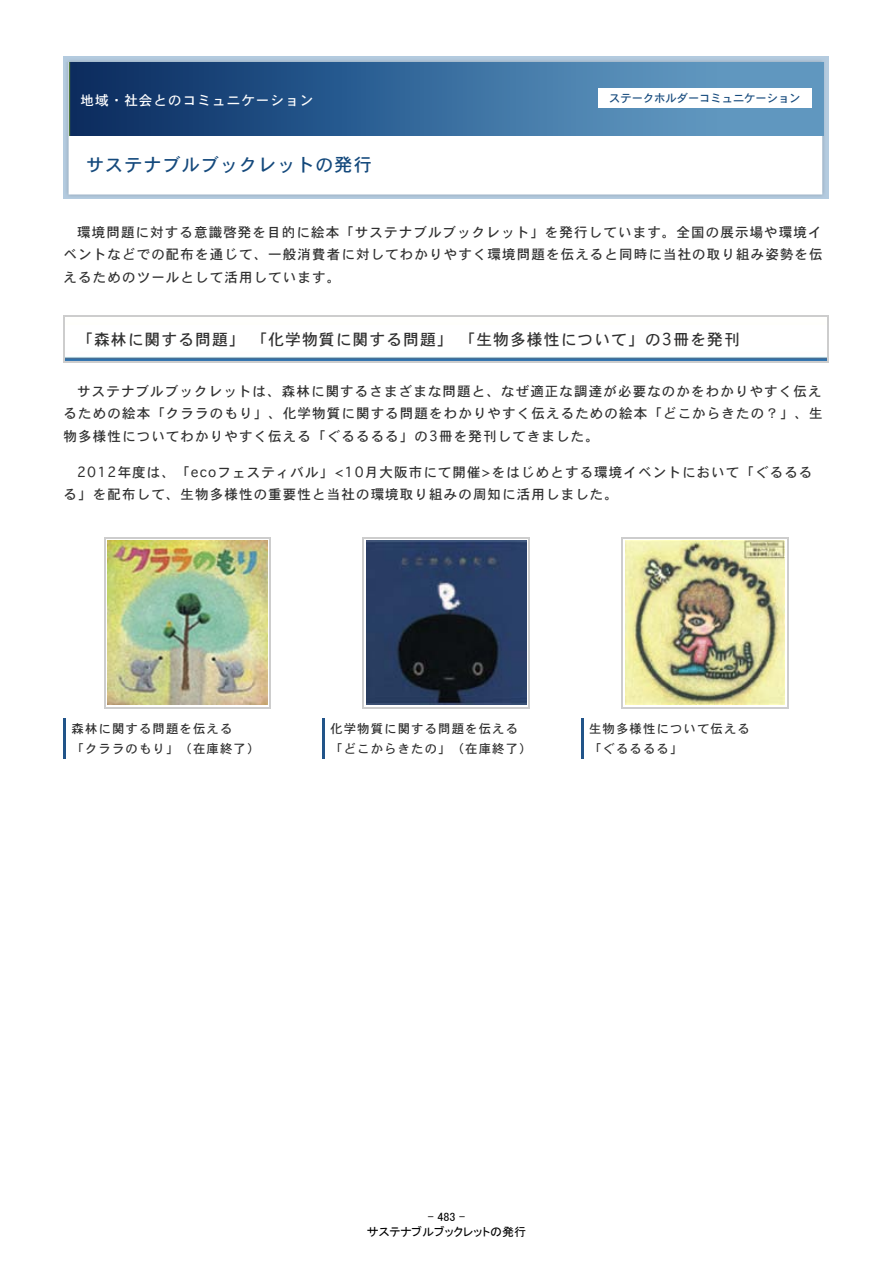
<style>
.page{position:relative;width:893px;height:1263px;background:#fff}
.page>*{position:absolute;margin:0;border:0;box-sizing:border-box;transform-origin:0 0}
.t1{font:18px "Osaka";letter-spacing:.06em;color:#14497c}
.t2{font:15.75px "Osaka";letter-spacing:.07em;color:#303030}
.t3{font:13.5px/22.5px "Osaka";letter-spacing:.085em;color:#303030;text-align:justify}
.t4{font:13.5px "Osaka";letter-spacing:.085em;color:#fff}
.t5{font:12.3px/20.2px "Osaka";letter-spacing:.09em;color:#303030}
.t6{font:12px "MSP Gothic";color:#000}
.t7{font:11.25px "Osaka";color:#14497c}
</style>
<div class="page">
<img style="left:64px;top:57px;width:765px;height:6px">
<img style="left:64px;top:63px;width:765px;height:136px">
<hr style="left:64px;top:316px;width:765px;height:1px;background:#cdcdcd">
<hr style="left:64px;top:362px;width:765px;height:1px;background:#cdcdcd">
<hr style="left:64px;top:316px;width:1px;height:47px;background:#cdcdcd">
<hr style="left:827px;top:316px;width:2px;height:47px;background:#cdcdcd">
<svg style="left:66px;top:356px;width:760px;height:5px"></svg>
<div style="left:69px;top:63px;width:754px;height:73px;background:linear-gradient(to right,#072d65,#6ba7cf)"></div>
<div style="left:598px;top:88px;width:214px;height:20px;background:#fff"></div>
<hr style="left:64px;top:718px;width:2px;height:41px;background:#215489">
<hr style="left:104px;top:537px;width:167px;height:1px;background:#cdcdcd">
<hr style="left:104px;top:707px;width:167px;height:1px;background:#cdcdcd">
<hr style="left:104px;top:537px;width:1px;height:171px;background:#cdcdcd">
<hr style="left:269px;top:537px;width:2px;height:171px;background:#cdcdcd">
<img style="left:108px;top:541px;width:159px;height:164px">
<hr style="left:322px;top:718px;width:3px;height:41px;background:#215489">
<hr style="left:363px;top:537px;width:166px;height:1px;background:#cdcdcd">
<hr style="left:363px;top:707px;width:166px;height:1px;background:#cdcdcd">
<hr style="left:363px;top:537px;width:1px;height:171px;background:#cdcdcd">
<hr style="left:528px;top:537px;width:1px;height:171px;background:#cdcdcd">
<img style="left:366px;top:541px;width:160px;height:164px">
<hr style="left:581px;top:718px;width:2px;height:41px;background:#215489">
<hr style="left:622px;top:537px;width:166px;height:1px;background:#cdcdcd">
<hr style="left:622px;top:707px;width:166px;height:1px;background:#cdcdcd">
<hr style="left:622px;top:537px;width:1px;height:171px;background:#cdcdcd">
<hr style="left:787px;top:537px;width:1px;height:171px;background:#cdcdcd">
<img style="left:625px;top:541px;width:160px;height:164px">
<p class="t4" style="left:81px;top:92px;width:234px">地域・社会とのコミュニケーション</p>
<p class="t7" style="left:609px;top:91px;width:193px">ステークホルダーコミュニケーション</p>
<h1 class="t1" style="left:86px;top:153px;width:287px">サステナブルブックレットの発行</h1>
<p class="t3" style="left:64px;top:220px;width:761px;text-indent:13px">環境問題に対する意識啓発を目的に絵本「サステナブルブックレット」を発行しています。全国の展示場や環境イベントなどでの配布を通じて、一般消費者に対してわかりやすく環境問題を伝えると同時に当社の取り組み姿勢を伝えるためのツールとして活用しています。</p>
<p class="t2" style="left:77px;top:329px;width:664px">「森林に関する問題」 「化学物質に関する問題」 「生物多様性について」の3冊を発刊</p>
<p class="t3" style="left:64px;top:379px;width:761px;text-indent:13px">サステナブルブックレットは、森林に関するさまざまな問題と、なぜ適正な調達が必要なのかをわかりやすく伝えるための絵本「クララのもり」、化学物質に関する問題をわかりやすく伝えるための絵本「どこからきたの？」、生物多様性についてわかりやすく伝える「ぐるるるる」の3冊を発刊してきました。</p>
<p class="t3" style="left:64px;top:460px;width:750px;text-indent:13px">2012年度は、「ecoフェスティバル」&lt;10月大阪市にて開催&gt;をはじめとする環境イベントにおいて「ぐるるるる」を配布して、生物多様性の重要性と当社の環境取り組みの周知に活用しました。</p>
<p class="t5" style="left:72px;top:718px;width:189px">森林に関する問題を伝える<br>「クララのもり」（在庫終了）</p>
<p class="t5" style="left:330px;top:718px;width:203px">化学物質に関する問題を伝える「どこからきたの」（在庫終了）</p>
<p class="t5" style="left:589px;top:718px;width:162px">生物多様性について伝える「ぐるるるる」</p>
<p class="t6" style="left:428px;top:1210px;width:39px">- 483 -</p>
<p class="t6" style="left:367px;top:1226px;width:161px">サステナブルブックレットの発行</p>
</div>
